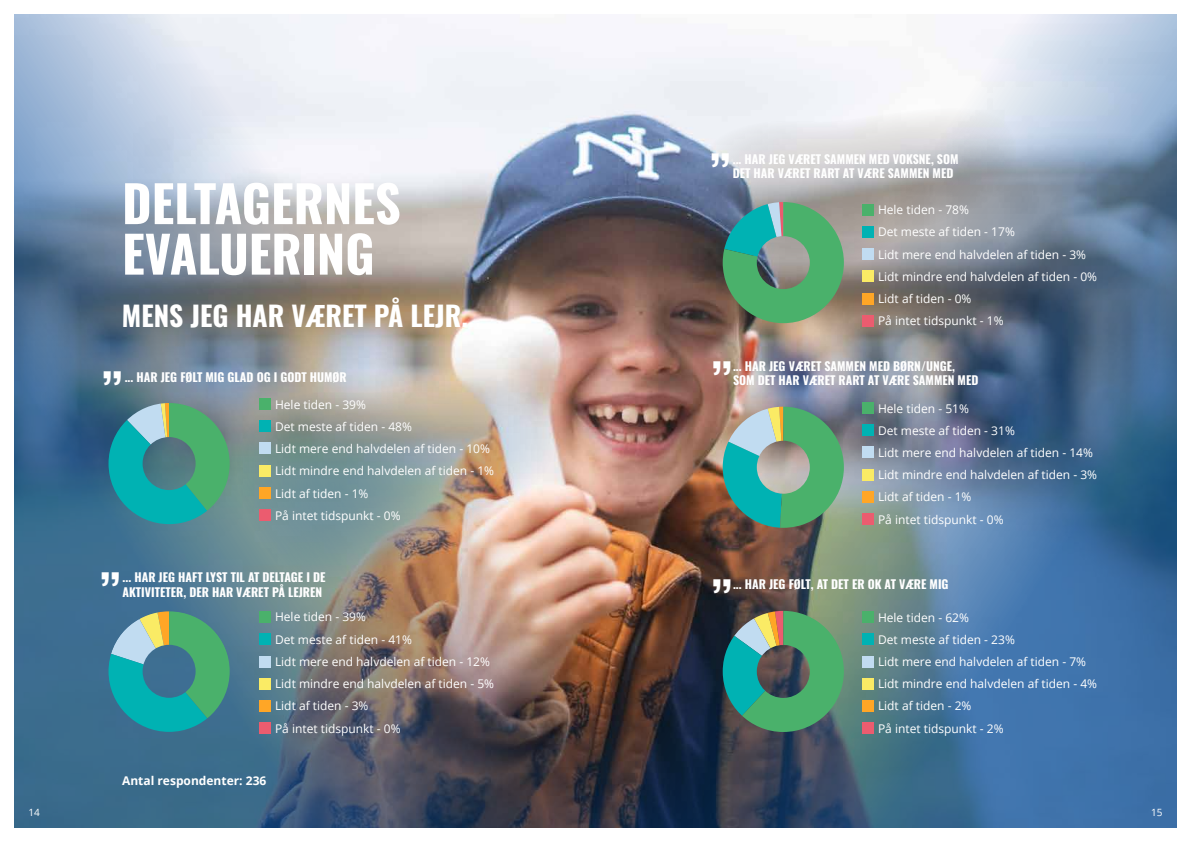
<style>
.page{position:relative;width:1191px;height:842px;background:#fff}
.page>*{position:absolute;margin:0;border:0;box-sizing:border-box;transform-origin:0 0}
.t1{font:700 50.5px/50.5px "Oswald";color:#fff}
.t2{font:700 49px "Oswald";color:#fff}
.t3{font:700 27.6px "Oswald";color:#fff}
.t4{font:12px/22.2px "Open Sans";color:#fff}
.t5{font:700 12px/14.4px "Oswald";color:#fff}
.t6{font:700 12px "Open Sans";color:#fff}
.t7{font:10px "Open Sans";color:#fff}
</style>
<div class="page">
<img style="left:14px;top:14px;width:1162px;height:814px">
<img style="left:236px;top:374px;width:321px;height:216px">
<div style="left:259px;top:611px;width:11px;height:12px;background:#4ab16b"></div>
<div style="left:259px;top:634px;width:11px;height:11px;background:#00b2b3"></div>
<div style="left:259px;top:656px;width:11px;height:11px;background:#c1dcf1"></div>
<div style="left:259px;top:678px;width:11px;height:11px;background:#faeb65"></div>
<div style="left:259px;top:700px;width:11px;height:12px;background:#ffa626"></div>
<div style="left:259px;top:723px;width:11px;height:11px;background:#eb5c6f"></div>
<div style="left:259px;top:398px;width:11px;height:12px;background:#4ab16b"></div>
<div style="left:259px;top:420px;width:11px;height:12px;background:#00b2b3"></div>
<div style="left:259px;top:443px;width:11px;height:11px;background:#c1dcf1"></div>
<div style="left:259px;top:465px;width:11px;height:11px;background:#faeb65"></div>
<div style="left:259px;top:487px;width:11px;height:12px;background:#ffa626"></div>
<div style="left:259px;top:510px;width:11px;height:11px;background:#eb5c6f"></div>
<div style="left:862px;top:611px;width:11px;height:12px;background:#4ab16b"></div>
<div style="left:862px;top:634px;width:11px;height:11px;background:#00b2b3"></div>
<div style="left:862px;top:656px;width:11px;height:11px;background:#c1dcf1"></div>
<div style="left:862px;top:678px;width:11px;height:11px;background:#faeb65"></div>
<div style="left:862px;top:700px;width:11px;height:12px;background:#ffa626"></div>
<div style="left:862px;top:723px;width:11px;height:11px;background:#eb5c6f"></div>
<div style="left:862px;top:402px;width:11px;height:11px;background:#4ab16b"></div>
<div style="left:862px;top:424px;width:11px;height:12px;background:#00b2b3"></div>
<div style="left:862px;top:447px;width:11px;height:11px;background:#c1dcf1"></div>
<div style="left:862px;top:469px;width:11px;height:11px;background:#faeb65"></div>
<div style="left:862px;top:491px;width:11px;height:11px;background:#ffa626"></div>
<div style="left:862px;top:513px;width:11px;height:12px;background:#eb5c6f"></div>
<svg style="left:108px;top:403px;width:122px;height:121px;background:#409e92"></svg>
<svg style="left:108px;top:611px;width:122px;height:121px;background:#459d94"></svg>
<img style="left:722px;top:407px;width:122px;height:121px">
<svg style="left:722px;top:611px;width:122px;height:121px;background:#4e9071"></svg>
<svg style="left:696px;top:107px;width:321px;height:168px;background:#b4b5bb"></svg>
<div style="left:862px;top:204px;width:11px;height:11px;background:#4ab16b"></div>
<div style="left:862px;top:226px;width:11px;height:11px;background:#00b2b3"></div>
<div style="left:862px;top:248px;width:11px;height:12px;background:#c1dcf1"></div>
<div style="left:862px;top:271px;width:11px;height:11px;background:#faeb65"></div>
<div style="left:862px;top:293px;width:11px;height:11px;background:#ffa626"></div>
<div style="left:862px;top:315px;width:11px;height:11px;background:#eb5c6f"></div>
<svg style="left:722px;top:202px;width:122px;height:121px;background:#5c9f7c"></svg>
<h1 class="t1" style="left:122px;top:181px;width:280px">DELTAGERNES<br>EVALUERING</h1>
<h3 class="t3" style="left:122px;top:301px;width:361px">MENS JEG HAR VÆRET PÅ LEJR...</h3>
<p class="t5" style="left:125px;top:370px;width:223px">... HAR JEG FØLT MIG GLAD OG I GODT HUMØR</p>
<h2 class="t2" style="left:101px;top:366px;width:23px">”</h2>
<p class="t4" style="left:275px;top:393px;width:221px">Hele tiden - 39%<br>Det meste af tiden - 48%<br>Lidt mere end halvdelen af tiden - 10%<br>Lidt mindre end halvdelen af tiden - 1%<br>Lidt af tiden - 1%<br>På intet tidspunkt - 0%</p>
<p class="t5" style="left:123px;top:571px;width:204px">... HAR JEG HAFT LYST TIL AT DELTAGE I DE<br>AKTIVITETER, DER HAR VÆRET PÅ LEJREN</p>
<h2 class="t2" style="left:99px;top:567px;width:23px">”</h2>
<p class="t4" style="left:275px;top:606px;width:221px">Hele tiden - 39%<br>Det meste af tiden - 41%<br>Lidt mere end halvdelen af tiden - 12%<br>Lidt mindre end halvdelen af tiden - 5%<br>Lidt af tiden - 3%<br>På intet tidspunkt - 0%</p>
<p class="t6" style="left:122px;top:772px;width:146px">Antal respondenter: 236</p>
<h2 class="t2" style="left:709px;top:148px;width:23px">”</h2>
<p class="t5" style="left:732px;top:152px;width:227px">... HAR JEG VÆRET SAMMEN MED VOKSNE, SOM<br>DET HAR VÆRET RART AT VÆRE SAMMEN MED</p>
<p class="t4" style="left:878px;top:198px;width:221px">Hele tiden - 78%<br>Det meste af tiden - 17%<br>Lidt mere end halvdelen af tiden - 3%<br>Lidt mindre end halvdelen af tiden - 0%<br>Lidt af tiden - 0%<br>På intet tidspunkt - 1%</p>
<p class="t5" style="left:733px;top:359px;width:247px">... HAR JEG VÆRET SAMMEN MED BØRN/UNGE,<br>SOM DET HAR VÆRET RART AT VÆRE SAMMEN MED</p>
<h2 class="t2" style="left:710px;top:355px;width:23px">”</h2>
<p class="t4" style="left:878px;top:397px;width:221px">Hele tiden - 51%<br>Det meste af tiden - 31%<br>Lidt mere end halvdelen af tiden - 14%<br>Lidt mindre end halvdelen af tiden - 3%<br>Lidt af tiden - 1%<br>På intet tidspunkt - 0%</p>
<p class="t5" style="left:733px;top:577px;width:217px">... HAR JEG FØLT, AT DET ER OK AT VÆRE MIG</p>
<h2 class="t2" style="left:710px;top:573px;width:23px">”</h2>
<p class="t4" style="left:878px;top:606px;width:221px">Hele tiden - 62%<br>Det meste af tiden - 23%<br>Lidt mere end halvdelen af tiden - 7%<br>Lidt mindre end halvdelen af tiden - 4%<br>Lidt af tiden - 2%<br>På intet tidspunkt - 2%</p>
<p class="t7" style="left:28px;top:805px;width:13px">14</p>
<p class="t7" style="left:1151px;top:805px;width:13px">15</p>
</div>
